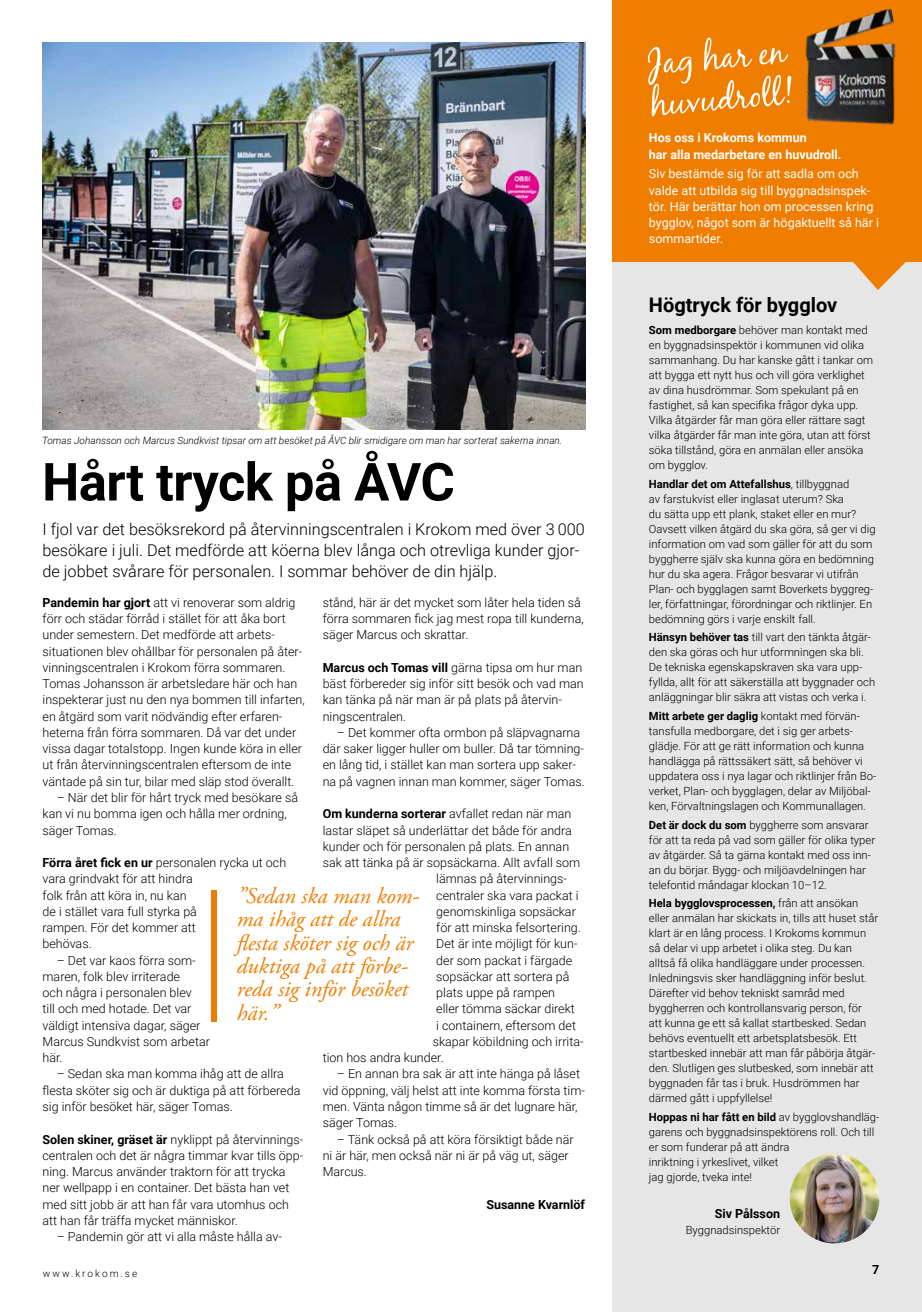
<style>
.page{position:relative;width:922px;height:1312px;background:#fff}
.page>*{position:absolute;margin:0;border:0;box-sizing:border-box;transform-origin:0 0}
.t1{font:700 52.5px "Roboto";letter-spacing:-.01em;color:#000}
.t2{font:italic 22.5px/23.4px "Adobe Garamond Pro";color:#ef7d00}
.t3{font:700 20px "Roboto";color:#000}
.t4{font:300 16.25px/21.2px "Roboto";color:#000}
.t5{font:300 12.5px/16.2px "Roboto";color:#000}
.t6{font:12.5px/16.2px "Roboto";color:#fff}
.t7{font:700 12.5px/16.2px "Roboto";color:#fff}
.t8{font:700 12.5px "Roboto";color:#000}
.t9{font:300 11.25px/15px "Roboto";color:#000}
.t10{font:italic 300 10px "Roboto";color:#000}
.t11{font:300 10px "Roboto";letter-spacing:.2em;color:#000}
.s1{font-weight:700}
.s2{font-size:23.75px}
</style>
<div class="page">
<div style="left:612px;top:0;width:309px;height:1311px;background:#e6e6e6"></div>
<img style="left:43px;top:43px;width:542px;height:386px">
<img style="left:789px;top:1153px;width:90px;height:89px;border-radius:45px">
<div style="left:612px;top:0;width:309px;height:261px;background:#ef7d00"></div>
<svg style="left:647px;top:38px;width:142px;height:78px"></svg>
<img style="left:789px;top:9px;width:107px;height:116px">
<svg style="left:852px;top:261px;width:53px;height:29px"></svg>
<div style="left:211px;top:889px;width:6px;height:131px;background:#ef7d00"></div>
<p class="t10" style="left:42px;top:433px;width:521px">Tomas Johansson och Marcus Sundkvist tipsar om att besöket på ÅVC blir smidigare om man har sorterat sakerna innan.</p>
<h1 class="t1" style="left:42px;top:445px;width:414px">Hårt tryck på ÅVC</h1>
<h3 class="t4" style="left:43px;top:517px;width:543px">I fjol var det besöksrekord på återvinningscentralen i Krokom med över 3 000 besökare i juli. Det medförde att köerna blev långa och otrevliga kunder gjor&shy;de jobbet svårare för personalen. I sommar behöver de din hjälp.</h3>
<p class="t5" style="left:322px;top:593px;width:263px">stånd, här är det mycket som låter hela tiden så förra sommaren fick jag mest ropa till kunderna, säger Marcus och skrattar.</p>
<p class="t5" style="left:322px;top:658px;width:262px"><span class="s1">Marcus och Tomas vill</span> gärna tipsa om hur man bäst förbereder sig inför sitt besök och vad man kan tänka på när man är på plats på återvin&shy;ningscentralen.</p>
<p class="t5" style="left:322px;top:723px;width:263px;text-indent:14px">– Det kommer ofta ormbon på släpvagnarna där saker ligger huller om buller. Då tar tömning&shy;en lång tid, i stället kan man sortera upp saker&shy;na på vagnen innan man kommer, säger Tomas.</p>
<p class="t5" style="left:322px;top:805px;width:250px"><span class="s1">Om kunderna sorterar</span> avfallet redan när man</p>
<p class="t5" style="left:322px;top:821px;width:251px">lastar släpet så underlättar det både för andra</p>
<p class="t5" style="left:322px;top:837px;width:248px">kunder och för personalen på plats. En annan</p>
<p class="t5" style="left:322px;top:853px;width:259px">sak att tänka på är sopsäckarna. Allt avfall som</p>
<p class="t5" style="left:436px;top:870px;width:132px">lämnas på återvinnings-</p>
<p class="t5" style="left:436px;top:886px;width:144px">centraler ska vara packat i</p>
<p class="t5" style="left:436px;top:902px;width:141px">genomskinliga sopsäckar</p>
<p class="t5" style="left:436px;top:918px;width:146px">för att minska felsortering.</p>
<p class="t5" style="left:436px;top:935px;width:143px">Det är inte möjligt för kun-</p>
<p class="t5" style="left:436px;top:951px;width:137px">der som packat i färgade</p>
<p class="t5" style="left:436px;top:967px;width:135px">sopsäckar att sortera på</p>
<p class="t5" style="left:436px;top:983px;width:120px">plats uppe på rampen</p>
<p class="t5" style="left:436px;top:1000px;width:140px">eller tömma säckar direkt</p>
<p class="t5" style="left:436px;top:1016px;width:141px">i containern, eftersom det</p>
<p class="t5" style="left:432px;top:1032px;width:152px">skapar köbildning och irrita-</p>
<p class="t5" style="left:322px;top:1048px;width:122px">tion hos andra kunder.</p>
<p class="t5" style="left:322px;top:1065px;width:264px;text-indent:14px">– En annan bra sak är att inte hänga på låset vid öppning, välj helst att inte komma första tim&shy;men. Vänta någon timme så är det lugnare här, säger Tomas.</p>
<p class="t5" style="left:322px;top:1130px;width:252px;text-indent:14px">– Tänk också på att köra försiktigt både när ni är här, men också när ni är på väg ut, säger<br>Marcus.</p>
<p class="t8" style="left:486px;top:1194px;width:100px">Susanne Kvarnlöf</p>
<p class="t5" style="left:43px;top:593px;width:264px"><span class="s1">Pandemin har gjort</span> att vi renoverar som aldrig förr och städar förråd i stället för att åka bort under semestern. Det medförde att arbets&shy;situationen blev ohållbar för personalen på åter&shy;vinningscentralen i Krokom förra sommaren.<br>Tomas Johansson är arbetsledare här och han inspekterar just nu den nya bommen till infarten, en åtgärd som varit nödvändig efter erfaren&shy;heterna från förra sommaren. Då var det under vissa dagar totalstopp. Ingen kunde köra in eller ut från återvinningscentralen eftersom de inte väntade på sin tur, bilar med släp stod överallt.</p>
<p class="t5" style="left:43px;top:788px;width:257px;text-indent:14px">– När det blir för hårt tryck med besökare så kan vi nu bomma igen och hålla mer ordning, säger Tomas.</p>
<p class="t5" style="left:43px;top:853px;width:245px"><span class="s1">Förra året fick en ur</span> personalen rycka ut och vara grindvakt för att hindra<br>folk från att köra in, nu kan<br>de i stället vara full styrka på<br>rampen. För det kommer att<br>behövas.</p>
<p class="t5" style="left:43px;top:951px;width:169px;text-indent:14px">– Det var kaos förra som&shy;maren, folk blev irriterade<br>och några i personalen blev<br>till och med hotade. Det var väldigt intensiva dagar, säger<br>Marcus Sundkvist som arbetar här.</p>
<p class="t5" style="left:43px;top:1065px;width:259px;text-indent:14px">– Sedan ska man komma ihåg att de allra flesta sköter sig och är duktiga på att förbereda sig inför besöket här, säger Tomas.</p>
<p class="t5" style="left:43px;top:1130px;width:262px"><span class="s1">Solen skiner, gräset är</span> nyklippt på återvinnings&shy;centralen och det är några timmar kvar tills öpp&shy;ning. Marcus använder traktorn för att trycka ner wellpapp i en container. Det bästa han vet med sitt jobb är att han får vara utomhus och att han får träffa mycket människor.</p>
<p class="t5" style="left:57px;top:1227px;width:227px">– Pandemin gör att vi alla måste hålla av-</p>
<h2 class="t2" style="left:237px;top:884px;width:184px"><span class="s2">”</span>Sedan ska man kom&shy;ma ihåg att de allra flesta sköter sig och är duktiga på att förbe&shy;reda sig inför besöket här.<span class="s2">”</span></h2>
<p class="t7" style="left:648px;top:129px;width:194px">Hos oss i Krokoms kommun<br>har alla medarbetare en huvudroll.</p>
<p class="t6" style="left:648px;top:165px;width:232px">Siv bestämde sig för att sadla om och valde att utbilda sig till byggnadsinspek&shy;tör. Här berättar hon om processen kring bygglov, något som är högaktuellt så här i sommartider.</p>
<h3 class="t3" style="left:648px;top:291px;width:190px">Högtryck för bygglov</h3>
<p class="t9" style="left:648px;top:322px;width:225px"><span class="s1">Som medborgare</span> behöver man kontakt med en byggnadsinspektör i kommunen vid olika sammanhang. Du har kanske gått i tankar om att bygga ett nytt hus och vill göra verklighet av dina husdrömmar. Som spekulant på en fastighet, så kan specifika frågor dyka upp.<br>Vilka åtgärder får man göra eller rättare sagt vilka åtgärder får man inte göra, utan att först söka tillstånd, göra en anmälan eller ansöka om bygglov.</p>
<p class="t9" style="left:648px;top:475px;width:228px"><span class="s1">Handlar det om Attefallshus</span>, tillbyggnad<br>av farstukvist eller inglasat uterum? Ska<br>du sätta upp ett plank, staket eller en mur?<br>Oavsett vilken åtgärd du ska göra, så ger vi dig information om vad som gäller för att du som byggherre själv ska kunna göra en bedömning hur du ska agera. Frågor besvarar vi utifrån Plan- och bygglagen samt Boverkets byggreg&shy;ler, författningar, förordningar och riktlinjer. En bedömning görs i varje enskilt fall.</p>
<p class="t9" style="left:648px;top:629px;width:228px"><span class="s1">Hänsyn behöver tas</span> till vart den tänkta åtgär&shy;den ska göras och hur utformningen ska bli.<br>De tekniska egenskapskraven ska vara upp&shy;fyllda, allt för att säkerställa att byggnader och anläggningar blir säkra att vistas och verka i.</p>
<p class="t9" style="left:648px;top:707px;width:229px"><span class="s1">Mitt arbete ger daglig</span> kontakt med förvän&shy;tansfulla medborgare, det i sig ger arbets&shy;glädje. För att ge rätt information och kunna handlägga på rättssäkert sätt, så behöver vi uppdatera oss i nya lagar och riktlinjer från Bo&shy;verket, Plan- och bygglagen, delar av Miljöbal&shy;ken, Förvaltningslagen och Kommunallagen.</p>
<p class="t9" style="left:648px;top:816px;width:228px"><span class="s1">Det är dock du som</span> byggherre som ansvarar för att ta reda på vad som gäller för olika typer av åtgärder. Så ta gärna kontakt med oss inn&shy;an du börjar. Bygg- och miljöavdelningen har telefontid måndagar klockan 10–12.</p>
<p class="t9" style="left:648px;top:895px;width:231px"><span class="s1">Hela bygglovsprocessen,</span> från att ansökan eller anmälan har skickats in, tills att huset står klart är en lång process. I Krokoms kommun så delar vi upp arbetet i olika steg. Du kan alltså få olika handläggare under processen.<br>Inledningsvis sker handläggning inför beslut.<br>Därefter vid behov tekniskt samråd med byggherren och kontrollansvarig person, för<br>att kunna ge ett så kallat startbesked. Sedan behövs eventuellt ett arbetsplatsbesök. Ett startbesked innebär att man får påbörja åtgär&shy;den. Slutligen ges slutbesked, som innebär att byggnaden får tas i bruk. Husdrömmen har därmed gått i uppfyllelse!</p>
<p class="t9" style="left:648px;top:1108px;width:232px"><span class="s1">Hoppas ni har fått en bild</span> av bygglovshandläg&shy;garens och byggnadsinspektörens roll. Och till er som funderar på att ändra<br>inriktning i yrkeslivet, vilket<br>jag gjorde, tveka inte!</p>
<p class="t8" style="left:714px;top:1204px;width:67px">Siv Pålsson</p>
<p class="t9" style="left:685px;top:1222px;width:96px">Byggnadsinspektör</p>
<p class="t11" style="left:43px;top:1265px;width:96px">www.krokom.se</p>
<p class="t8" style="left:872px;top:1260px;width:9px">7</p>
</div>
